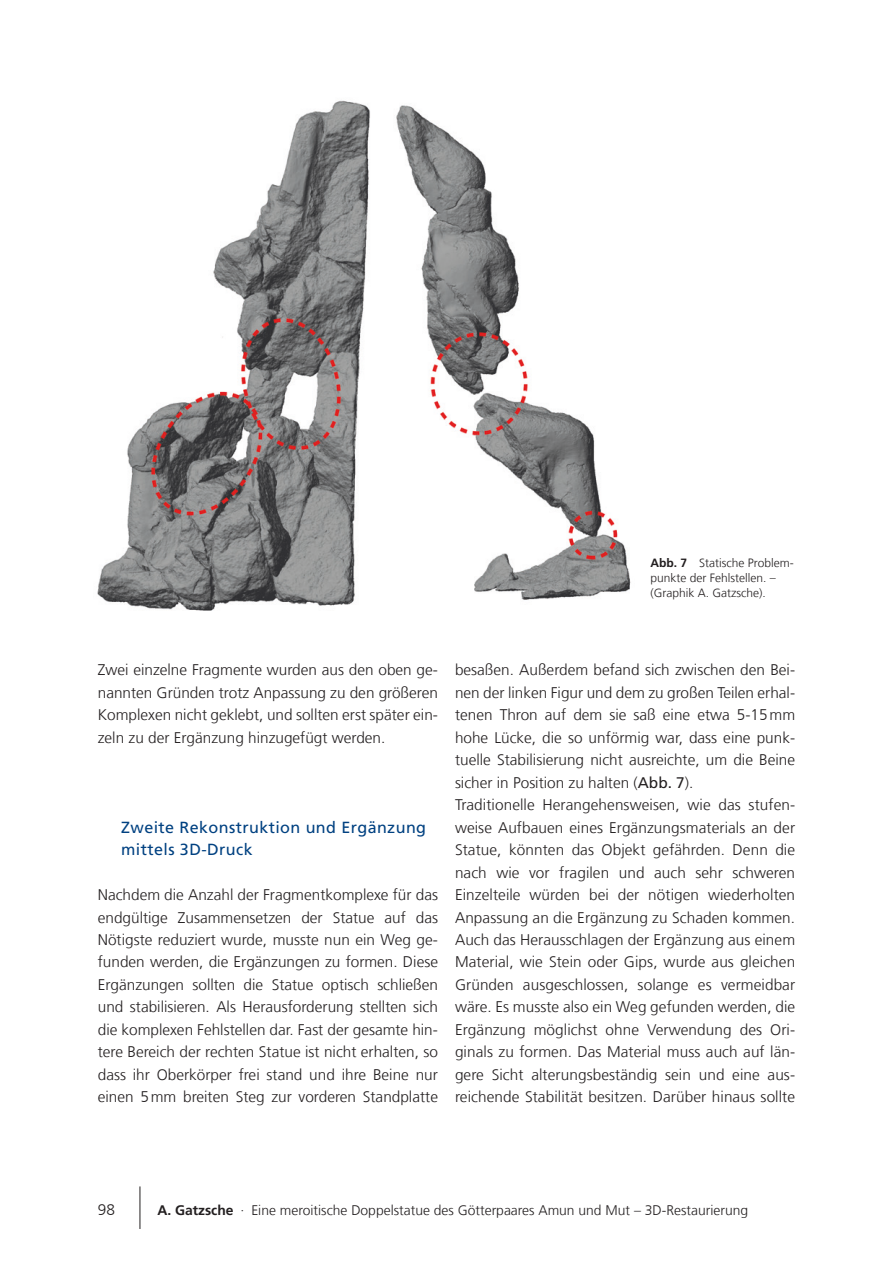
<style>
.page{position:relative;width:893px;height:1263px;background:#fff}
.page>*{position:absolute;margin:0;border:0;box-sizing:border-box;transform-origin:0 0}
.RA_Überschrift_1{font:16.2px/22.5px "Frutiger LT Com";letter-spacing:.025em;color:#014181}
.RA_Text_10_25_Raster{font:300 15.3px/22.5px "Frutiger LT Com";color:#231f20;text-align:justify}
.t1{font:300 13.8px "Frutiger LT Com";color:#231f20}
.RA_BU{font:300 12px/15.5px "Frutiger LT Com";color:#231f20}
.s1{font-weight:700}
.s2{font-weight:400}
</style>
<div class="page">
<hr style="left:140px;top:1186px;width:1px;height:43px;background:#231f20">
<img style="left:97px;top:100px;width:534px;height:511px">
<p class="RA_BU" style="left:651px;top:555px;width:145px"><span class="s1">Abb. 7</span> Statische Problem&shy;punkte der Fehlstellen. – (Graphik A. Gatzsche).</p>
<p class="RA_Text_10_25_Raster" style="left:98px;top:659px;width:342px">Zwei einzelne Fragmente wurden aus den oben ge&shy;nannten Gründen trotz Anpassung zu den größeren Komplexen nicht geklebt, und sollten erst später ein&shy;zeln zu der Ergänzung hinzugefügt werden.</p>
<p class="RA_Überschrift_1" style="left:121px;top:816px;width:306px">Zweite Rekonstruktion und Ergänzung mittels 3D-Druck</p>
<p class="RA_Text_10_25_Raster" style="left:98px;top:883px;width:342px">Nachdem die Anzahl der Fragmentkomplexe für das endgültige Zusammensetzen der Statue auf das Nötigste reduziert wurde, musste nun ein Weg ge&shy;funden werden, die Ergänzungen zu formen. Diese Ergänzungen sollten die Statue optisch schließen und stabilisieren. Als Herausforderung stellten sich die komplexen Fehlstellen dar. Fast der gesamte hin&shy;tere Bereich der rechten Statue ist nicht erhalten, so dass ihr Oberkörper frei stand und ihre Beine nur einen 5mm breiten Steg zur vorderen Standplatte</p>
<p class="RA_Text_10_25_Raster" style="left:455px;top:659px;width:342px">besaßen. Außerdem befand sich zwischen den Bei&shy;nen der linken Figur und dem zu großen Teilen erhal&shy;tenen Thron auf dem sie saß eine etwa 5-15mm hohe Lücke, die so unförmig war, dass eine punk&shy;tuelle Stabilisierung nicht ausreichte, um die Beine sicher in Position zu halten (<span class="s2">Abb. 7</span>).</p>
<p class="RA_Text_10_25_Raster" style="left:455px;top:794px;width:342px">Traditionelle Herangehensweisen, wie das stufen&shy;weise Aufbauen eines Ergänzungsmaterials an der Statue, könnten das Objekt gefährden. Denn die nach wie vor fragilen und auch sehr schweren Einzelteile würden bei der nötigen wiederholten Anpassung an die Ergänzung zu Schaden kommen.<br>Auch das Herausschlagen der Ergänzung aus einem Material, wie Stein oder Gips, wurde aus gleichen Gründen ausgeschlossen, solange es vermeidbar wäre. Es musste also ein Weg gefunden werden, die Ergänzung möglichst ohne Verwendung des Ori&shy;ginals zu formen. Das Material muss auch auf län&shy;gere Sicht alterungsbeständig sein und eine aus&shy;reichende Stabilität besitzen. Darüber hinaus sollte</p>
<p class="RA_Text_10_25_Raster" style="left:98px;top:1198px;width:19px">98</p>
<p class="t1" style="left:157px;top:1202px;width:592px"><span class="s1">A. Gatzsche</span> · Eine meroitische Doppelstatue des Götterpaares Amun und Mut – 3D-Restaurierung</p>
</div>
